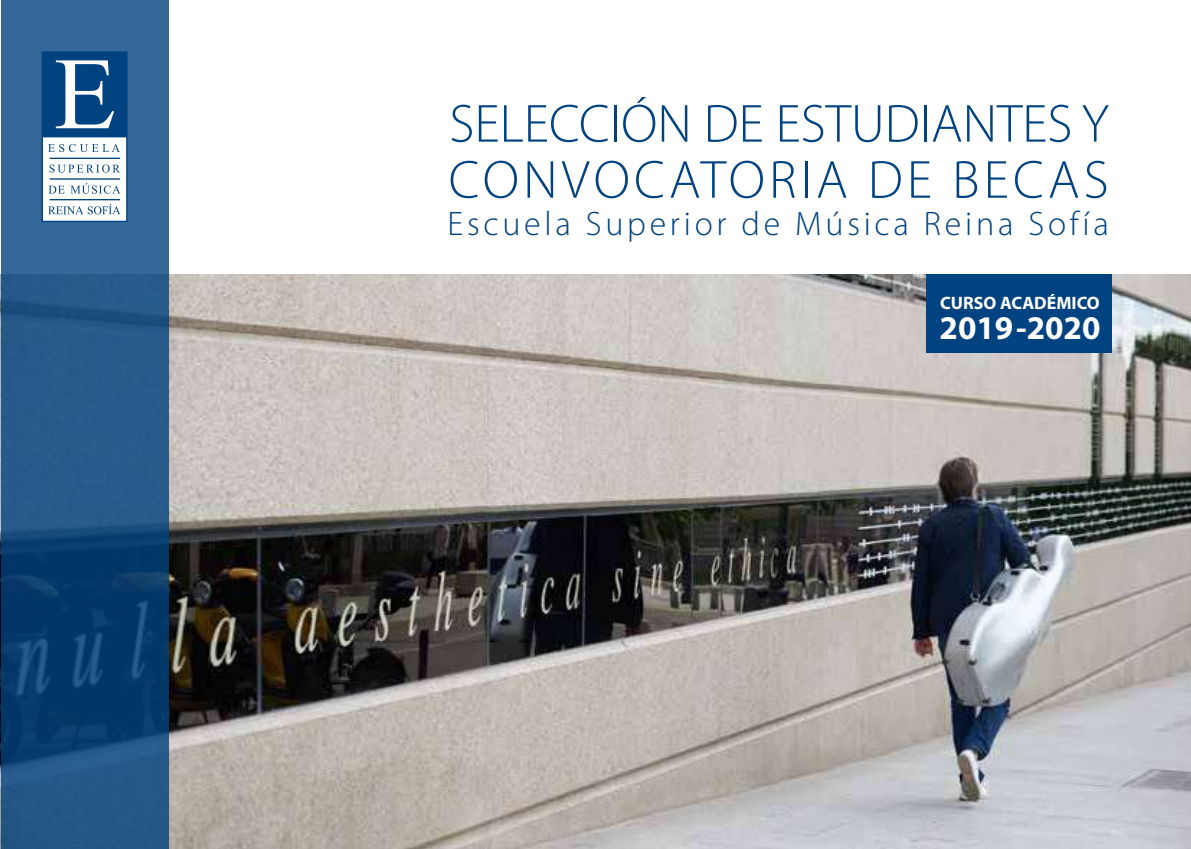
<style>
.page{position:relative;width:1191px;height:849px;background:#fff}
.page>*{position:absolute;margin:0;border:0;box-sizing:border-box;transform-origin:0 0}
.t1{font:300 54px/56px "Myriad Pro";color:#004380}
.t2{font:300 34px "Myriad Pro";letter-spacing:.11em;color:#004380}
.t3{font:700 33.2px "Myriad Pro";color:#fff}
.t4{font:700 18px "Myriad Pro";color:#fff}
</style>
<div class="page">
<img style="left:168px;top:274px;width:1023px;height:574px">
<svg style="left:1px;top:0;width:167px;height:848px;background:#1f5484"></svg>
<div style="left:42px;top:52px;width:85px;height:85px;background:#004380"></div>
<div style="left:42px;top:51px;width:86px;height:86px;border:1px solid #004380"></div>
<svg style="left:56px;top:60px;width:58px;height:68px"></svg>
<div style="left:42px;top:136px;width:86px;height:86px;background:#fff;border:1px solid #004380"></div>
<svg style="left:48px;top:204px;width:72px;height:10px"></svg>
<svg style="left:49px;top:183px;width:71px;height:11px"></svg>
<svg style="left:49px;top:164px;width:71px;height:9px"></svg>
<svg style="left:48px;top:144px;width:72px;height:8px"></svg>
<hr style="left:50px;top:199px;width:70px;height:1px;background:#004380">
<hr style="left:50px;top:178px;width:70px;height:2px;background:#004380">
<hr style="left:50px;top:158px;width:70px;height:1px;background:#004380">
<div style="left:927px;top:274px;width:185px;height:79px;background:#004380"></div>
<p class="t1" style="left:449px;top:95px;width:661px">SELECCIÓN DE ESTUDIANTES Y<br>CONVOCATORIA DE BECAS</p>
<p class="t2" style="left:447px;top:203px;width:663px">Escuela Superior de Música Reina Sofía</p>
<p class="t4" style="left:940px;top:291px;width:161px">CURSO ACADÉMICO</p>
<p class="t3" style="left:939px;top:306px;width:162px">2019-2020</p>
</div>
